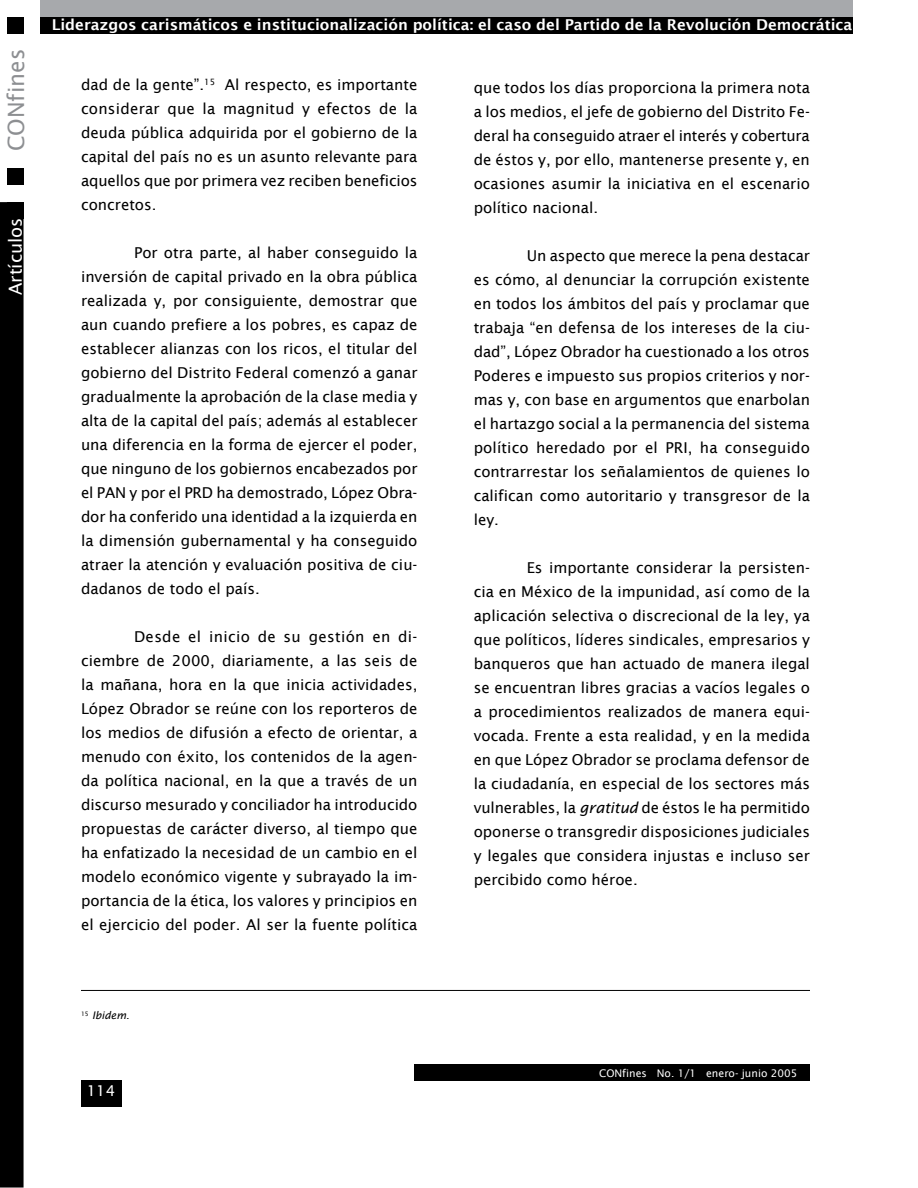
<style>
.page{position:relative;width:918px;height:1188px;background:#fff}
.page>*{position:absolute;margin:0;border:0;box-sizing:border-box;transform-origin:0 0}
.t1{font:22.5px "Lucida Sans";color:#8d8f92}
.t2{font:18px "Lucida Sans";color:#fff}
.t3{font:15px/24px "Lucida Sans";color:#000;text-align:justify}
.t4{font:600 15px "Lucida Sans";color:#fff}
.t5{font:15px "Lucida Sans";color:#fff}
.t6{font:10.5px "Lucida Sans";color:#fff}
.t7{font:italic 10.5px "Lucida Sans";color:#000}
.s1{font-style:italic}
</style>
<div class="page">
<div style="left:81px;top:1080px;width:40px;height:27px;background:#000"></div>
<div style="left:414px;top:1064px;width:396px;height:17px;background:#000"></div>
<div style="left:40px;top:17px;width:813px;height:17px;background:#000"></div>
<div style="left:40px;top:0;width:813px;height:17px;background:#a7a9ac"></div>
<div style="left:7px;top:17px;width:17px;height:17px;background:#000"></div>
<div style="left:0;top:202px;width:24px;height:986px;background:#000"></div>
<div style="left:7px;top:168px;width:17px;height:17px;background:#000"></div>
<hr style="left:81px;top:990px;width:729px;height:1px;background:#000">
<h1 class="t1" style="left:3px;top:151px;width:104px;rotate:-90deg">CONfines</h1>
<p class="t2" style="left:5px;top:295px;width:79px;rotate:-90deg">Artículos</p>
<p class="t4" style="left:52px;top:16px;width:802px">Liderazgos carismáticos e institucionalización política: el caso del Partido de la Revolución Democrática</p>
<p class="t3" style="left:81px;top:72px;width:338px">dad de la gente”.<sup>15</sup> Al respecto, es importante considerar que la magnitud y efectos de la deuda pública adquirida por el gobierno de la capital del país no es un asunto relevante para aquellos que por primera vez reciben beneficios concretos.</p>
<p class="t3" style="left:81px;top:240px;width:338px;text-indent:53px">Por otra parte, al haber conseguido la inversión de capital privado en la obra pública realizada y, por consiguiente, demostrar que aun cuando prefiere a los pobres, es capaz de establecer alianzas con los ricos, el titular del gobierno del Distrito Federal comenzó a ganar gradualmente la aprobación de la clase media y alta de la capital del país; además al establecer una diferencia en la forma de ejercer el poder, que ninguno de los gobiernos encabezados por el PAN y por el PRD ha demostrado, López Obra&shy;dor ha conferido una identidad a la izquierda en la dimensión gubernamental y ha conseguido atraer la atención y evaluación positiva de ciu&shy;dadanos de todo el país.</p>
<p class="t3" style="left:81px;top:624px;width:338px;text-indent:53px">Desde el inicio de su gestión en di&shy;ciembre de 2000, diariamente, a las seis de la mañana, hora en la que inicia actividades, López Obrador se reúne con los reporteros de los medios de difusión a efecto de orientar, a menudo con éxito, los contenidos de la agen&shy;da política nacional, en la que a través de un discurso mesurado y conciliador ha introducido propuestas de carácter diverso, al tiempo que ha enfatizado la necesidad de un cambio en el modelo económico vigente y subrayado la im&shy;portancia de la ética, los valores y principios en el ejercicio del poder. Al ser la fuente política</p>
<p class="t3" style="left:474px;top:75px;width:338px">que todos los días proporciona la primera nota a los medios, el jefe de gobierno del Distrito Fe&shy;deral ha conseguido atraer el interés y cobertura de éstos y, por ello, mantenerse presente y, en ocasiones asumir la iniciativa en el escenario político nacional.</p>
<p class="t3" style="left:474px;top:243px;width:338px;text-indent:53px">Un aspecto que merece la pena destacar es cómo, al denunciar la corrupción existente en todos los ámbitos del país y proclamar que trabaja “en defensa de los intereses de la ciu&shy;dad”, López Obrador ha cuestionado a los otros Poderes e impuesto sus propios criterios y nor&shy;mas y, con base en argumentos que enarbolan el hartazgo social a la permanencia del sistema político heredado por el PRI, ha conseguido contrarrestar los señalamientos de quienes lo califican como autoritario y transgresor de la ley.</p>
<p class="t3" style="left:474px;top:555px;width:338px;text-indent:53px">Es importante considerar la persisten&shy;cia en México de la impunidad, así como de la aplicación selectiva o discrecional de la ley, ya que políticos, líderes sindicales, empresarios y banqueros que han actuado de manera ilegal se encuentran libres gracias a vacíos legales o a procedimientos realizados de manera equi&shy;vocada. Frente a esta realidad, y en la medida en que López Obrador se proclama defensor de la ciudadanía, en especial de los sectores más vulnerables, la <span class="s1">gratitud</span> de éstos le ha permitido oponerse o transgredir disposiciones judiciales y legales que considera injustas e incluso ser percibido como héroe.</p>
<p class="t7" style="left:81px;top:1010px;width:50px"><sup>15</sup> Ibidem.</p>
<p class="t5" style="left:87px;top:1082px;width:30px">114</p>
<p class="t6" style="left:599px;top:1067px;width:200px">CONfines No. 1/1 enero- junio 2005</p>
</div>
